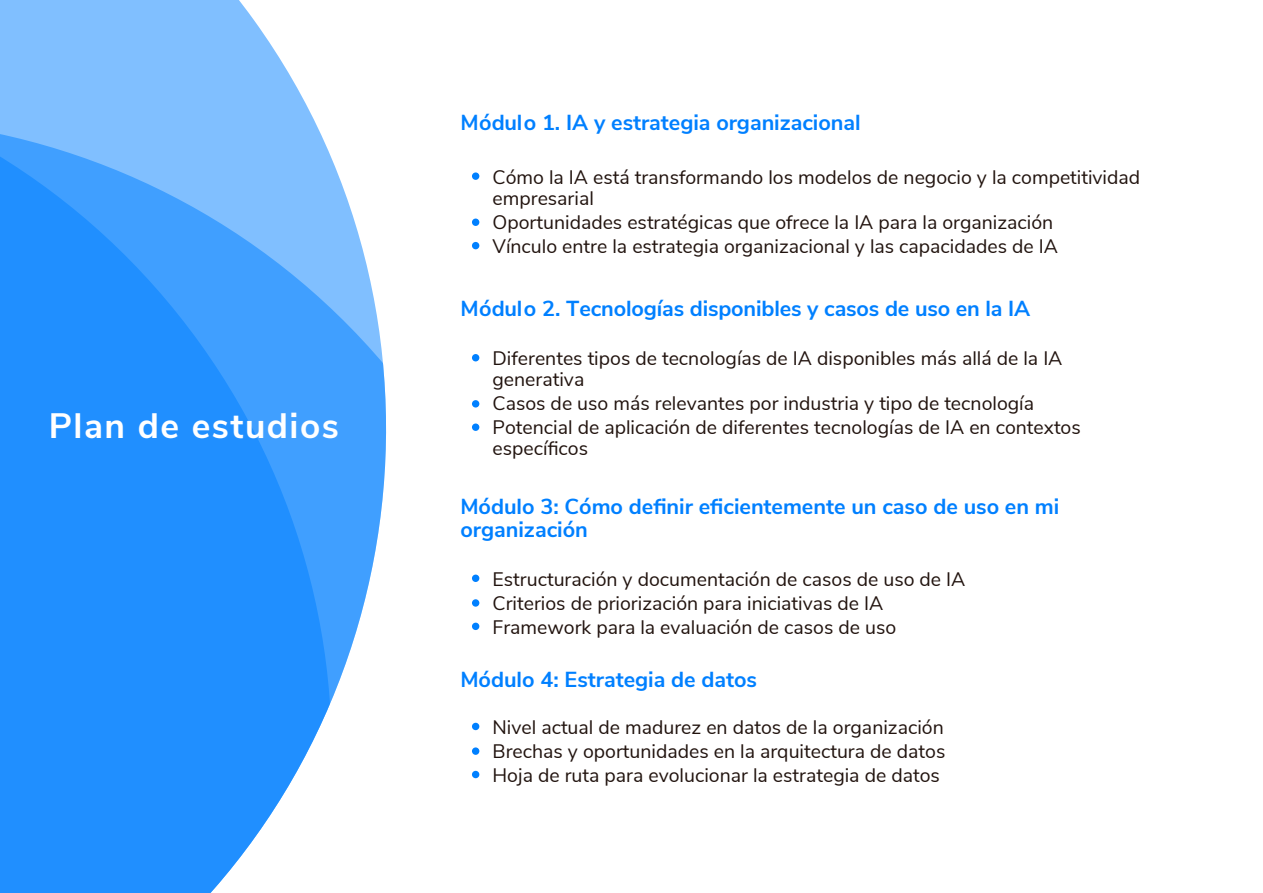
<style>
.page{position:relative;width:1263px;height:893px;background:#fff}
.page>*{position:absolute;margin:0;border:0;box-sizing:border-box;transform-origin:0 0}
.t1{font:700 35.25px "Nunito Sans";letter-spacing:.045em;color:#fff}
.t2{font:700 21.75px/22.5px "Nunito Sans";color:#0080ff}
.t3{font:19.5px/24px "Nunito Sans";color:#21130e}
</style>
<div class="page">
<svg style="left:0;top:0;width:386px;height:893px;background:#54a9ff"></svg>
<div style="left:472px;top:172px;width:7px;height:8px;background:#0080ff;border-radius:50%"></div>
<div style="left:472px;top:242px;width:7px;height:7px;background:#0080ff;border-radius:50%"></div>
<div style="left:472px;top:219px;width:7px;height:7px;background:#0080ff;border-radius:50%"></div>
<div style="left:472px;top:354px;width:7px;height:7px;background:#0080ff;border-radius:50%"></div>
<div style="left:472px;top:423px;width:7px;height:8px;background:#0080ff;border-radius:50%"></div>
<div style="left:472px;top:400px;width:7px;height:7px;background:#0080ff;border-radius:50%"></div>
<div style="left:472px;top:575px;width:7px;height:7px;background:#0080ff;border-radius:50%"></div>
<div style="left:472px;top:623px;width:7px;height:7px;background:#0080ff;border-radius:50%"></div>
<div style="left:472px;top:599px;width:7px;height:8px;background:#0080ff;border-radius:50%"></div>
<div style="left:472px;top:723px;width:7px;height:7px;background:#0080ff;border-radius:50%"></div>
<div style="left:472px;top:771px;width:7px;height:7px;background:#0080ff;border-radius:50%"></div>
<div style="left:472px;top:747px;width:7px;height:8px;background:#0080ff;border-radius:50%"></div>
<h1 class="t1" style="left:49px;top:400px;width:292px">Plan de estudios</h1>
<p class="t2" style="left:460px;top:110px;width:402px">Módulo 1. IA y estrategia organizacional</p>
<p class="t3" style="left:492px;top:165px;width:649px;line-height:21px">Cómo la IA está transformando los modelos de negocio y la competitividad empresarial</p>
<p class="t3" style="left:492px;top:209px;width:567px">Oportunidades estratégicas que ofrece la IA para la organización<br>Vínculo entre la estrategia organizacional y las capacidades de IA</p>
<p class="t2" style="left:460px;top:296px;width:571px">Módulo 2. Tecnologías disponibles y casos de uso en la IA</p>
<p class="t3" style="left:492px;top:347px;width:571px;line-height:21px">Diferentes tipos de tecnologías de IA disponibles más allá de la IA generativa</p>
<p class="t3" style="left:492px;top:390px;width:590px">Casos de uso más relevantes por industria y tipo de tecnología<br>Potencial de aplicación de diferentes tecnologías de IA en contextos</p>
<p class="t3" style="left:492px;top:435px;width:97px">específicos</p>
<p class="t2" style="left:460px;top:494px;width:600px">Módulo 3: Cómo definir eficientemente un caso de uso en mi organización</p>
<p class="t3" style="left:492px;top:566px;width:474px">Estructuración y documentación de casos de uso de IA<br>Criterios de priorización para iniciativas de IA<br>Framework para la evaluación de casos de uso</p>
<p class="t2" style="left:460px;top:667px;width:298px">Módulo 4: Estrategia de datos</p>
<p class="t3" style="left:492px;top:714px;width:454px;text-align:justify">Nivel actual de madurez en datos de la organización Brechas y oportunidades en la arquitectura de datos Hoja de ruta para evolucionar la estrategia de datos</p>
</div>
